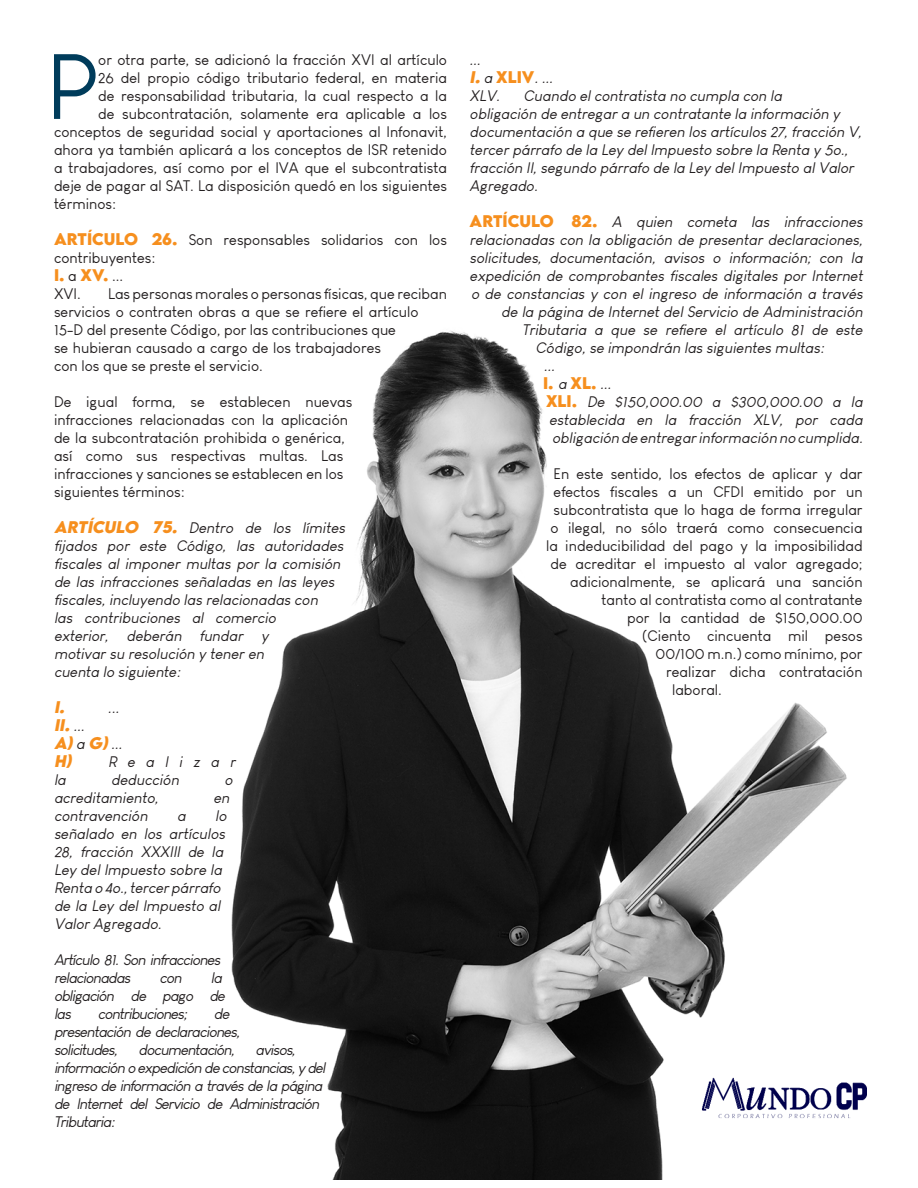
<style>
.page{position:relative;width:918px;height:1188px;background:#fff}
.page>*{position:absolute;margin:0;border:0;box-sizing:border-box;transform-origin:0 0}
.t1{font:90.6px "Louis George Cafe";color:#003c5b}
.t2{font:italic 15px/18px "Louis George Cafe";color:#231f20}
.t3{font:15px/18px "Louis George Cafe";color:#231f20}
.t4{font:700 15px "LEMONMILK";color:#f68f1e}
.t5{font:italic 700 15px "LEMONMILK";color:#f68f1e}
.s1{font-family:"LEMONMILK";font-weight:700;color:#f68f1e}
.s2{font-family:"Louis George Cafe";font-weight:400;color:#231f20}
.s3{font-family:"LEMONMILK";font-weight:700;font-style:normal;color:#f68f1e}
.s4{font-family:"Louis George Cafe";font-weight:400;font-style:italic;color:#231f20}
</style>
<div class="page">
<img style="left:231px;top:330px;width:616px;height:849px">
<img style="left:674px;top:1043px;width:193px;height:81px">
<p class="t1" style="left:46px;top:33px;width:53px">P</p>
<p class="t3" style="left:98px;top:51px;width:350px">or otra parte, se adicionó la fracción XVI al artículo</p>
<p class="t3" style="left:98px;top:69px;width:350px">26 del propio código tributario federal, en materia</p>
<p class="t3" style="left:98px;top:87px;width:350px">de responsabilidad tributaria, la cual respecto a la</p>
<p class="t3" style="left:98px;top:105px;width:350px">de subcontratación, solamente era aplicable a los</p>
<p class="t3" style="left:54px;top:123px;width:395px">conceptos de seguridad social y aportaciones al Infonavit,</p>
<p class="t3" style="left:54px;top:141px;width:395px">ahora ya también aplicará a los conceptos de ISR retenido</p>
<p class="t3" style="left:54px;top:159px;width:395px">a trabajadores, así como por el IVA que el subcontratista</p>
<p class="t3" style="left:54px;top:177px;width:395px">deje de pagar al SAT. La disposición quedó en los siguientes</p>
<p class="t3" style="left:54px;top:195px;width:64px">términos:</p>
<p class="t4" style="left:54px;top:229px;width:12px">ART</p>
<p class="t3" style="left:54px;top:231px;width:395px;text-indent:33px"><span class="s1">ÍCULO 26.</span> Son responsables solidarios con los contribuyentes:</p>
<p class="t4" style="left:54px;top:265px;width:71px">I. <span class="s2">a</span> XV. <span class="s2">...</span></p>
<p class="t3" style="left:54px;top:285px;width:28px">XVI.</p>
<p class="t3" style="left:54px;top:285px;width:395px;text-indent:54px">Las personas morales o personas físicas, que reciban servicios o contraten obras a que se refiere el artículo 15-D del presente Código, por las contribuciones que<br>se hubieran causado a cargo de los trabajadores<br>con los que se preste el servicio.</p>
<p class="t3" style="left:54px;top:393px;width:300px">De igual forma, se establecen nuevas infracciones relacionadas con la aplicación de la subcontratación prohibida o genérica, así como sus respectivas multas. Las infracciones y sanciones se establecen en los siguientes términos:</p>
<p class="t5" style="left:54px;top:517px;width:13px">ART</p>
<p class="t2" style="left:54px;top:519px;width:296px;text-indent:33px"><span class="s1">ÍCULO 75.</span> Dentro de los límites fijados por este Código, las autoridades fiscales al imponer multas por la comisión de las infracciones señaladas en las leyes fiscales,incluyendo las relacionadas con<br>las contribuciones al comercio<br>exterior, deberán fundar y motivarsu resolución y teneren<br>cuenta lo siguiente:</p>
<p class="t5" style="left:54px;top:697px;width:16px">I.</p>
<p class="t2" style="left:108px;top:699px;width:16px">...</p>
<p class="t5" style="left:54px;top:715px;width:35px">II.<span class="s2">...</span></p>
<p class="t5" style="left:54px;top:733px;width:73px">A)<span class="s2">a</span> G)<span class="s2">...</span></p>
<p class="t2" style="left:54px;top:753px;width:186px"><span class="s1">H)</span> Realizar la</p>
<p class="t2" style="left:111px;top:771px;width:72px">deducción</p>
<p class="t2" style="left:224px;top:771px;width:13px">o</p>
<p class="t2" style="left:54px;top:789px;width:109px">acreditamiento,</p>
<p class="t2" style="left:214px;top:789px;width:21px">en</p>
<p class="t2" style="left:54px;top:807px;width:98px">contravención</p>
<p class="t2" style="left:177px;top:807px;width:13px">a</p>
<p class="t2" style="left:54px;top:807px;width:177px;text-indent:161px">lo señalado en los artículos<br>28, fracción XXXIII de la<br>Ley del Impuesto sobre la<br>Renta o 4o.,tercerpárrafo de la Ley del Impuesto al<br>ValorAgregado.</p>
<p class="t2" style="left:54px;top:951px;width:171px">Artículo 81. Son infracciones relacionadas</p>
<p class="t2" style="left:54px;top:969px;width:176px;text-indent:157px">la obligación de pago de las</p>
<p class="t2" style="left:160px;top:969px;width:27px">con</p>
<p class="t2" style="left:54px;top:1005px;width:276px;text-indent:160px">de<br>presentación de declaraciones,<br>solicitudes, documentación, avisos, información o expedición deconstancias,ydel ingreso deinformación a travésdela página de Internet del Servicio de Administración<br>Tributaria:</p>
<p class="t2" style="left:98px;top:1005px;width:94px">contribuciones;</p>
<p class="t2" style="left:470px;top:51px;width:16px">...</p>
<p class="t2" style="left:470px;top:69px;width:88px"><span class="s1">I.</span>a <span class="s3">XLIV</span>....</p>
<p class="t2" style="left:470px;top:87px;width:35px">XLV.</p>
<p class="t2" style="left:470px;top:87px;width:397px;text-indent:54px">Cuando elcontratista no cumpla con la<br>obligación de entregara un contratante la información y documentación a que se refieren los artículos 27,fracción V, tercerpárrafo de la Ley delImpuesto sobre la Renta y 5o., fracción II,segundo párrafo de la Ley delImpuesto alValor Agregado.</p>
<p class="t4" style="left:470px;top:211px;width:12px">ART</p>
<p class="t2" style="left:503px;top:213px;width:365px"><span class="s3">ÍCU LO 8 2 .</span> A quien cometa las infracciones</p>
<p class="t2" style="left:470px;top:231px;width:398px">relacionadas con la obligación de presentar declaraciones,</p>
<p class="t2" style="left:470px;top:249px;width:398px">solicitudes, documentación, avisos o información; con la</p>
<p class="t2" style="left:470px;top:267px;width:398px">expedición de comprobantes fiscales digitales por Internet</p>
<p class="t2" style="left:471px;top:285px;width:396px">o de constancias y con el ingreso de información a través</p>
<p class="t2" style="left:501px;top:303px;width:366px">de la página de Internet del Servicio de Administración</p>
<p class="t2" style="left:522px;top:321px;width:345px">Tributaria a que se refiere el artículo 81 de este</p>
<p class="t2" style="left:536px;top:339px;width:293px">Código,se impondrán las siguientes multas:</p>
<p class="t2" style="left:544px;top:357px;width:16px">...</p>
<p class="t4" style="left:543px;top:373px;width:73px">I. <span class="s4">a</span> XL. <span class="s4">...</span></p>
<p class="t2" style="left:546px;top:393px;width:321px;text-align:justify"><span class="s3">X L I .</span> De $150,000.00 a $300,000.00 a la establecida en la fracción XLV, por cada obligación de entregarinformación no cumplida.</p>
<p class="t3" style="left:554px;top:465px;width:311px">En este sentido, los efectos de aplicar y dar</p>
<p class="t3" style="left:554px;top:483px;width:310px">efectos fiscales a un CFDI emitido por un</p>
<p class="t3" style="left:554px;top:501px;width:311px">subcontratista que lo haga de forma irregular</p>
<p class="t3" style="left:551px;top:519px;width:314px">o ilegal, no sólo traerá como consecuencia</p>
<p class="t3" style="left:546px;top:537px;width:318px">la indeducibilidad del pago y la imposibilidad</p>
<p class="t3" style="left:551px;top:555px;width:314px">de acreditar el impuesto al valor agregado;</p>
<p class="t3" style="left:570px;top:573px;width:294px">adicionalmente, se aplicará una sanción</p>
<p class="t3" style="left:602px;top:591px;width:263px">tanto al contratista como al contratante</p>
<p class="t3" style="left:627px;top:609px;width:237px">por la cantidad de $150,000.00</p>
<p class="t3" style="left:642px;top:627px;width:222px">(Ciento cincuenta mil pesos</p>
<p class="t3" style="left:656px;top:645px;width:208px">00/100 m.n.) como mínimo, por</p>
<p class="t3" style="left:666px;top:663px;width:198px">realizar dicha contratación</p>
<p class="t3" style="left:672px;top:681px;width:51px">laboral.</p>
</div>
